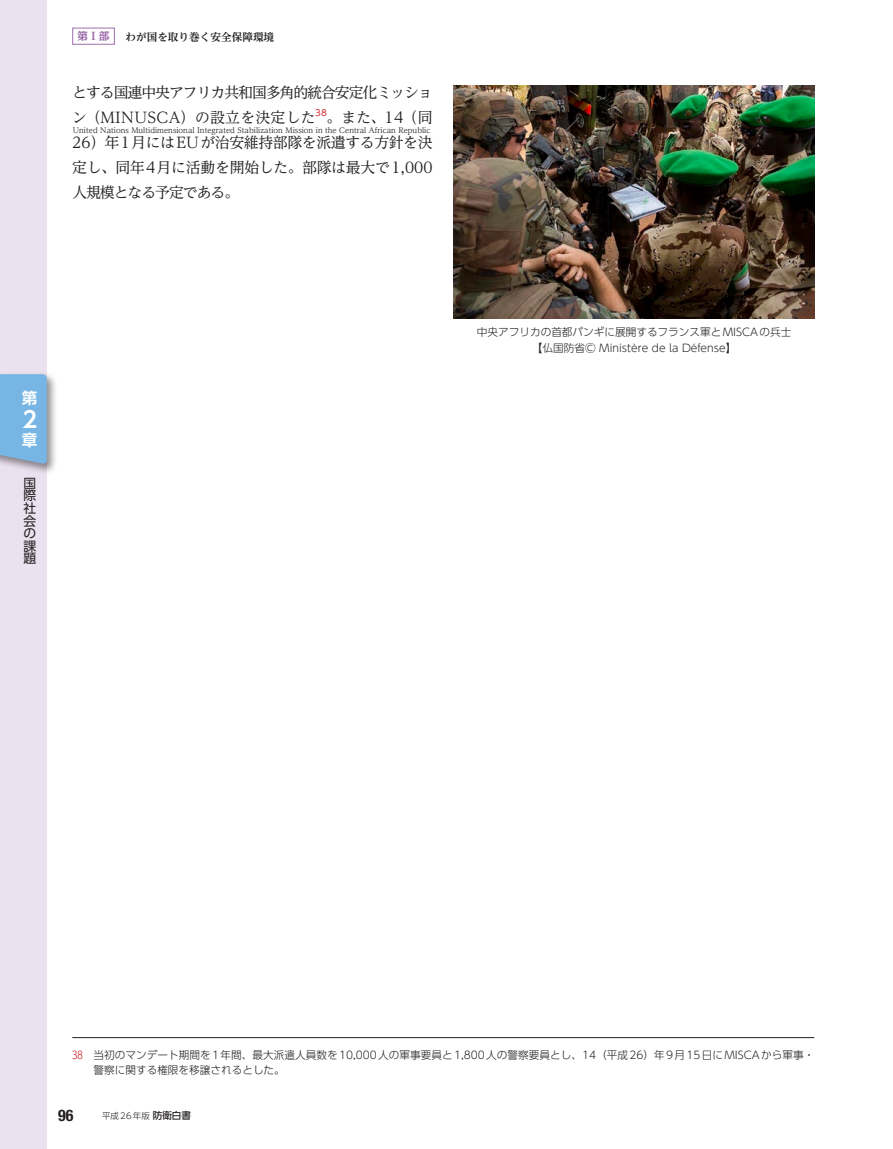
<style>
.page{position:relative;width:893px;height:1149px;background:#fff}
.page>*{position:absolute;margin:0;border:0;box-sizing:border-box;transform-origin:0 0}
.t1{font:700 22.35px "UD Shin Go Pro De";color:#fff}
.t2{font:700 condensed 15.9px "Helvetica Neue LT Std";color:#231f20}
.t3{font:700 15.6px "UD Shin Go Pro De";color:#fff}
.t4{font:14.85px/25px "UD Reimin Pro";letter-spacing:-.025em;color:#231f20;text-align:justify}
.t5{font:14.85px/25px "UD Reimin Pro";letter-spacing:-.07em;color:#231f20}
.t6{font:12.75px/12.6px "UD Shin Go Pro";color:#231f20;text-align:justify}
.t7{font:300 10.65px/15.9px "UD Shin Go Pro";color:#231f20;text-align:center}
.t8{font:700 10.65px "Reim Yonz Pro";color:#231f20}
.t9{font:8.7px "UD Shin Go Pro";color:#d1232a}
.t10{font:300 8.55px "UD Shin Go Pro";letter-spacing:.065em;color:#231f20}
.t11{font:7.5px "UD Reimin Pro";color:#231f20}
.s1{font-family:"Reim Ythz Pro";font-weight:800;color:#9f6eae}
.s2{color:#d1232a}
.s3{font-weight:500;font-size:9.6px}
</style>
<div class="page">
<div style="left:72px;top:28px;width:43px;height:17px;border:1px solid #9f6eae"></div>
<div style="left:0;top:0;width:47px;height:1148px;background:#ece1ef"></div>
<div style="left:0;top:371px;width:58px;height:103px;background:#231f20;opacity:.5"></div>
<svg style="left:0;top:374px;width:47px;height:90px"></svg>
<img style="left:454px;top:85px;width:360px;height:233px">
<hr style="left:72px;top:1036px;width:742px;height:1px;background:#231f20">
<p class="t8" style="left:78px;top:28px;width:198px"><span class="s1">第Ⅰ部</span>　わが国を取り巻く安全保障環境</p>
<h3 class="t5" style="left:72px;top:80px;width:362px">とする国連中央アフリカ共和国多角的統合安定化ミッション（MINUSCA）の設立を決定した</h3>
<p class="t11" style="left:73px;top:124px;width:359px">United Nations Multidimensional Integrated Stabilization Mission in the Central African Republic</p>
<p class="t9" style="left:315px;top:105px;width:13px">38</p>
<h3 class="t4" style="left:72px;top:105px;width:362px;text-indent:254px">。また、14（同26）年1月にはEUが治安維持部隊を派遣する方針を決定し、同年4月に活動を開始した。部隊は最大で1,000人規模となる予定である。</h3>
<h3 class="t3" style="left:22px;top:385px;width:17px">第</h3>
<h1 class="t1" style="left:22px;top:401px;width:16px">2</h1>
<h3 class="t3" style="left:22px;top:427px;width:17px">章</h3>
<p class="t6" style="left:23px;top:476px;width:14px">国際社会の課題</p>
<p class="t7" style="left:477px;top:324px;width:316px">中央アフリカの首都バンギに展開するフランス軍とMISCAの兵士【仏国防省Ⓒ Ministère de la Défense】</p>
<p class="t7" style="left:94px;top:1046px;width:722px;line-height:14.9px;text-align:left;text-indent:-21px"><span class="s2">38</span>　当初のマンデート期間を1年間、最大派遣人員数を10,000人の軍事要員と1,800人の警察要員とし、14（平成26）年9月15日にMISCAから軍事・警察に関する権限を移譲されるとした。</p>
<h2 class="t2" style="left:58px;top:1105px;width:17px">96</h2>
<p class="t10" style="left:102px;top:1108px;width:90px">平成26年版 <span class="s3">防衛白書</span></p>
</div>
